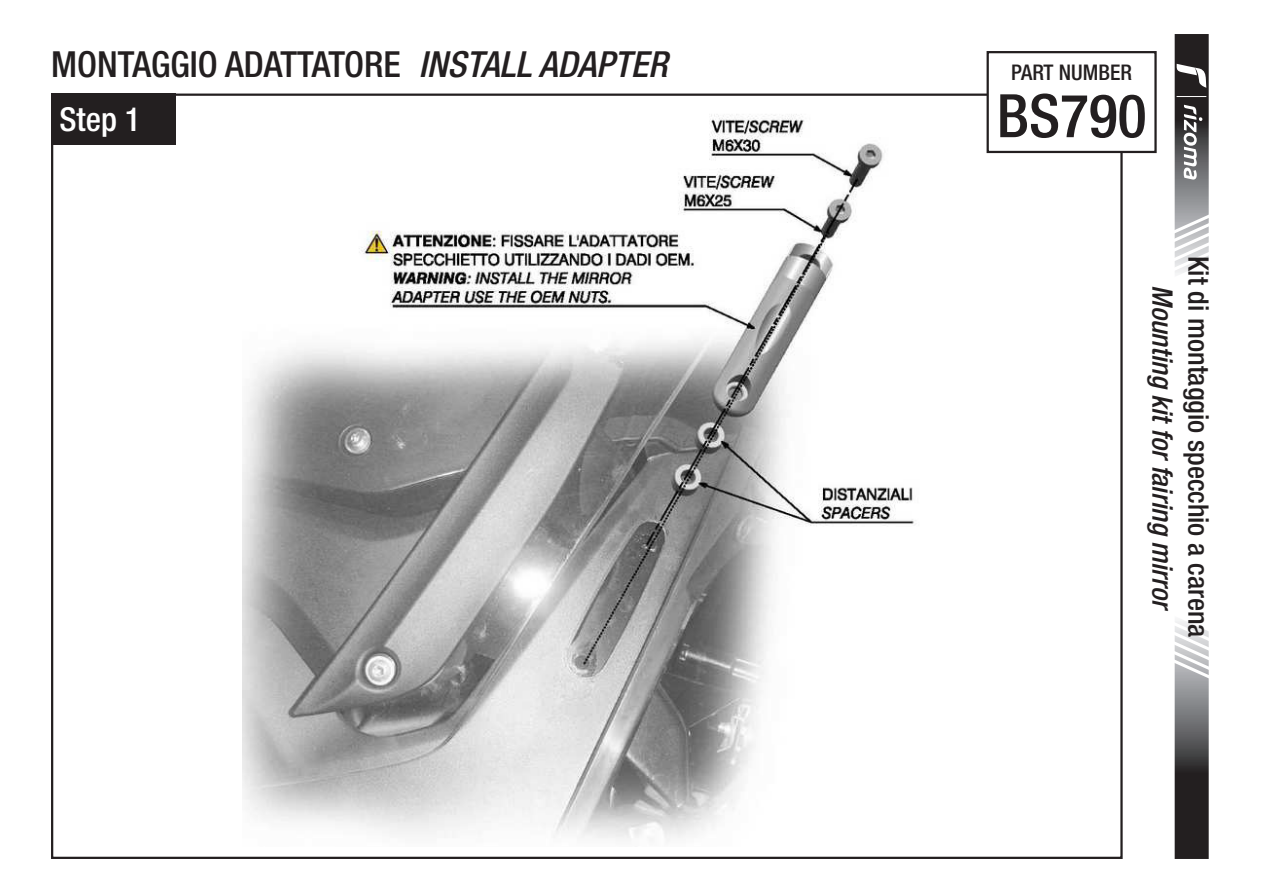
<style>
.page{position:relative;width:1263px;height:893px;background:#fff}
.page>*{position:absolute;margin:0;border:0;box-sizing:border-box;transform-origin:0 0}
.t1{font:500 condensed 60px "Helvetica Neue LT Std";color:#231f20}
.t2{font:500 condensed 36px "Helvetica Neue LT Std";color:#231f20}
.t3{font:500 condensed 33px "Helvetica Neue LT Std";color:#fff}
.t4{font:500 condensed 28.2px "Helvetica Neue LT Std";color:#231f20}
.t5{font:italic 500 condensed 28.2px "Helvetica Neue LT Std";color:#231f20}
.t6{font:500 condensed 21.6px "Helvetica Neue LT Std";color:#231f20}
.s1{font-style:italic}
</style>
<div class="page">
<img style="left:242px;top:114px;width:672px;height:727px">
<div style="left:51px;top:94px;width:124px;height:51px;background:#231f20"></div>
<svg style="left:1174px;top:620px;width:35px;height:239px;background:#706f70"></svg>
<svg style="left:1174px;top:34px;width:35px;height:240px"></svg>
<div style="left:986px;top:51px;width:171px;height:102px;border:2px solid #231f20"></div>
<p class="t2" style="left:51px;top:42px;width:618px">MONTAGGIO ADATTATORE <span class="s1">INSTALL ADAPTER</span></p>
<p class="t3" style="left:60px;top:99px;width:83px">Step 1</p>
<p class="t6" style="left:1011px;top:59px;width:122px">PART NUMBER</p>
<h1 class="t1" style="left:997px;top:80px;width:151px">BS790</h1>
<p class="t5" style="left:1179px;top:285px;width:328px;rotate:90deg">Mounting kit for fairing mirror</p>
<p class="t4" style="left:1215px;top:256px;width:383px;rotate:90deg">Kit di montaggio specchio a carena</p>
</div>
